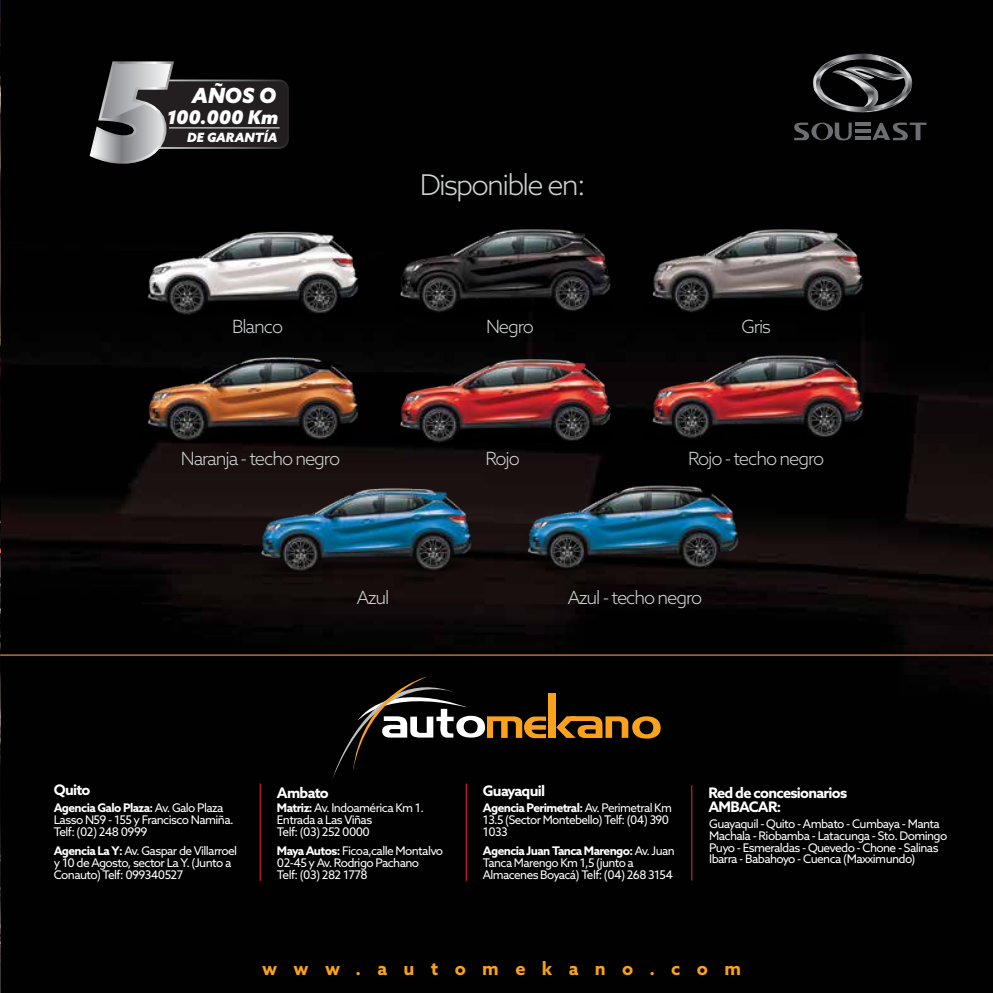
<style>
.page{position:relative;width:993px;height:993px;background:#fff}
.page>*{position:absolute;margin:0;border:0;box-sizing:border-box;transform-origin:0 0}
.t1{font:300 28.53px "Azo Sans";letter-spacing:-.06em;color:#d1d3d4}
.t2{font:italic 900 20.82px "Azo Sans";color:#fff}
.t3{font:italic 900 18.9px "Azo Sans";color:#fff}
.t4{font:300 18.2px "Azo Sans";letter-spacing:-.06em;color:#d1d3d4}
.t5{font:700 18.2px "Azo Sans";letter-spacing:.9em;color:#faa21b}
.t6{font:700 14.53px/13.7px "Azo Sans";letter-spacing:-.05em;color:#fff}
.t7{font:italic 900 12.78px "Azo Sans";color:#fff}
.t8{font:11.9px/11.9px "Azo Sans";letter-spacing:-.05em;color:#fff}
.s1{font-weight:700}
</style>
<div class="page">
<div style="left:0;top:0;width:992px;height:992px;background:#010101"></div>
<svg style="left:332px;top:661px;width:214px;height:118px;background:#1d1a14"></svg>
<div style="left:548px;top:693px;width:7px;height:44px;background:#faa21b"></div>
<svg style="left:556px;top:716px;width:104px;height:22px;background:#8c5b0f"></svg>
<svg style="left:793px;top:122px;width:59px;height:18px"></svg>
<hr style="left:854px;top:123px;width:16px;height:3px;background:#6d6e71">
<hr style="left:854px;top:130px;width:16px;height:3px;background:#6d6e71">
<hr style="left:854px;top:137px;width:16px;height:3px;background:#6d6e71">
<svg style="left:872px;top:122px;width:54px;height:18px"></svg>
<svg style="left:812px;top:54px;width:99px;height:58px;background:#373839"></svg>
<img style="left:136px;top:175px;width:746px;height:395px">
<svg style="left:0;top:570px;width:992px;height:86px;background:#0c0707"></svg>
<svg style="left:86px;top:59px;width:204px;height:107px;background:#403f40"></svg>
<hr style="left:259px;top:783px;width:2px;height:97px;background:#eb2227">
<hr style="left:465px;top:783px;width:1px;height:97px;background:#eb2227">
<hr style="left:691px;top:784px;width:1px;height:96px;background:#eb2227">
<h2 class="t2" style="left:192px;top:81px;width:85px">AÑOS O</h2>
<p class="t7" style="left:187px;top:129px;width:92px">DE GARANTÍA</p>
<h3 class="t3" style="left:167px;top:104px;width:113px">100.000 Km</h3>
<h3 class="t4" style="left:232px;top:315px;width:53px">Blanco</h3>
<h3 class="t4" style="left:181px;top:446px;width:161px">Naranja - techo negro</h3>
<h1 class="t1" style="left:419px;top:166px;width:167px">Disponible en:</h1>
<h3 class="t4" style="left:486px;top:315px;width:49px">Negro</h3>
<h3 class="t4" style="left:741px;top:315px;width:31px">Gris</h3>
<h3 class="t4" style="left:485px;top:446px;width:36px">Rojo</h3>
<h3 class="t4" style="left:688px;top:446px;width:137px">Rojo - techo negro</h3>
<h3 class="t4" style="left:356px;top:585px;width:34px">Azul</h3>
<h3 class="t4" style="left:567px;top:585px;width:136px">Azul - techo negro</h3>
<p class="t6" style="left:54px;top:782px;width:38px">Quito</p>
<p class="t8" style="left:54px;top:801px;width:181px"><span class="s1">Agencia Galo Plaza:</span> Av. Galo Plaza<br>Lasso N59 - 155 y Francisco Namiña.<br>Telf: (02) 248 0999</p>
<p class="t8" style="left:54px;top:844px;width:185px"><span class="s1">Agencia La Y:</span> Av. Gaspar de Villarroel y 10 de Agosto, sector La Y. (Junto a<br>Conauto) Telf: 099340527</p>
<p class="t6" style="left:277px;top:785px;width:53px">Ambato</p>
<p class="t8" style="left:277px;top:801px;width:148px"><span class="s1">Matriz:</span> Av. Indoamérica Km 1.<br>Entrada a Las Viñas<br>Telf: (03) 252 0000</p>
<p class="t8" style="left:277px;top:844px;width:168px"><span class="s1">Maya Autos:</span> Ficoa,calle Montalvo<br>02-45 y Av. Rodrigo Pachano<br>Telf: (03) 282 1778</p>
<p class="t6" style="left:483px;top:783px;width:64px">Guayaquil</p>
<p class="t8" style="left:483px;top:801px;width:190px"><span class="s1">Agencia Perimetral:</span> Av. Perimetral Km<br>13.5 (Sector Montebello) Telf: (04) 390<br>1033</p>
<p class="t8" style="left:483px;top:844px;width:193px"><span class="s1">Agencia Juan Tanca Marengo:</span> Av. Juan<br>Tanca Marengo Km 1,5 (junto a<br>Almacenes Boyacá) Telf: (04) 268 3154</p>
<p class="t6" style="left:708px;top:785px;width:140px">Red de concesionarios<br>AMBACAR:</p>
<p class="t8" style="left:709px;top:817px;width:239px">Guayaquil - Quito - Ambato - Cumbaya - Manta Machala - Riobamba - Latacunga - Sto. Domingo Puyo - Esmeraldas - Quevedo - Chone - Salinas Ibarra - Babahoyo - Cuenca (Maxximundo)</p>
<h3 class="t5" style="left:262px;top:955px;width:480px">www.automekano.com</h3>
</div>
